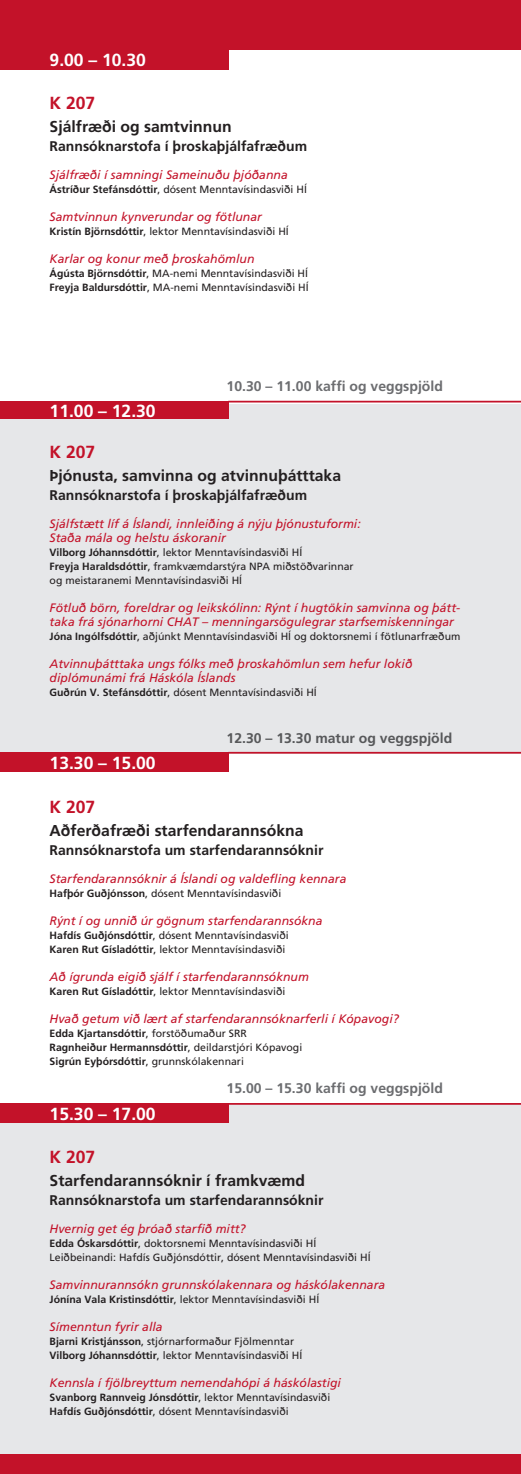
<style>
.page{position:relative;width:521px;height:1474px;background:#fff}
.page>*{position:absolute;margin:0;border:0;box-sizing:border-box;transform-origin:0 0}
.t1{font:700 17.5px "Frutiger";color:#fff}
.t2{font:700 17.5px "Frutiger";color:#c31229}
.t3{font:700 15.75px "Frutiger";color:#231f20}
.t4{font:700 14px "Frutiger";color:#231f20}
.t5{font:700 14px "Frutiger";color:#6c6d70}
.t6{font:700 14px "Frutiger";color:#57585a}
.t7{font:italic 12.25px/14px "Frutiger";color:#c31229}
.t8{font:10.5px/14px "Frutiger";color:#231f20}
.t9{font:700 10.5px/14px "Frutiger";color:#231f20}
.s1{font-weight:700}
.s2{font-weight:400}
</style>
<div class="page">
<div style="left:0;top:1103px;width:521px;height:350px;background:#e6e7e9"></div>
<hr style="left:228px;top:1103px;width:293px;height:1px;background:#c31229">
<div style="left:0;top:0;width:521px;height:50px;background:#c31229"></div>
<div style="left:0;top:45px;width:228px;height:24px;background:#c31229"></div>
<div style="left:0;top:1103px;width:228px;height:19px;background:#c31229"></div>
<div style="left:0;top:1453px;width:521px;height:20px;background:#c31229"></div>
<div style="left:0;top:403px;width:521px;height:350px;background:#e6e7e9"></div>
<div style="left:0;top:401px;width:228px;height:17px;background:#c31229"></div>
<hr style="left:228px;top:401px;width:293px;height:1px;background:#c31229">
<hr style="left:228px;top:752px;width:293px;height:1px;background:#c31229">
<div style="left:0;top:752px;width:228px;height:19px;background:#c31229"></div>
<h1 class="t1" style="left:50px;top:50px;width:98px">9.00 – 10.30</h1>
<h1 class="t2" style="left:50px;top:93px;width:47px">K 207</h1>
<h2 class="t3" style="left:50px;top:117px;width:184px">Sjálfræði og samtvinnun</h2>
<h3 class="t4" style="left:50px;top:138px;width:259px">Rannsóknarstofa í þroskaþjálfafræðum</h3>
<p class="t7" style="left:50px;top:168px;width:240px">Sjálfræði í samningi Sameinuðu þjóðanna</p>
<p class="t8" style="left:50px;top:183px;width:259px"><span class="s1">Ástríður Stefánsdóttir</span>, dósent Menntavísindasviði HÍ</p>
<p class="t7" style="left:50px;top:210px;width:214px">Samtvinnun kynverundar og fötlunar</p>
<p class="t8" style="left:50px;top:225px;width:241px"><span class="s1">Kristín Björnsdóttir</span>, lektor Menntavísindasviði HÍ</p>
<p class="t7" style="left:50px;top:252px;width:206px">Karlar og konur með þroskahömlun</p>
<p class="t8" style="left:50px;top:267px;width:261px"><span class="s1">Ágústa Björnsdóttir</span>, MA-nemi Menntavísindasviði HÍ<br><span class="s1">Freyja Baldursdóttir</span>, MA-nemi Menntavísindasviði HÍ</p>
<h1 class="t1" style="left:50px;top:401px;width:108px">11.00 – 12.30</h1>
<h3 class="t5" style="left:227px;top:378px;width:218px">10.30 – 11.00 kaffi og veggspjöld</h3>
<h1 class="t2" style="left:50px;top:441px;width:47px">K 207</h1>
<h2 class="t3" style="left:50px;top:466px;width:293px">Þjónusta, samvinna og atvinnuþátttaka</h2>
<h3 class="t4" style="left:50px;top:487px;width:259px">Rannsóknarstofa í þroskaþjálfafræðum</h3>
<p class="t7" style="left:50px;top:516px;width:313px">Sjálfstætt líf á Íslandi, innleiðing á nýju þjónustuformi:<br>Staða mála og helstu áskoranir</p>
<p class="t8" style="left:50px;top:545px;width:305px"><span class="s1">Vilborg Jóhannsdóttir</span>, lektor Menntavísindasviði HÍ<br><span class="s1">Freyja Haraldsdóttir</span>, framkvæmdarstýra NPA miðstöðvarinnar og meistaranemi Menntavísindasviði HÍ</p>
<p class="t7" style="left:50px;top:600px;width:412px">Fötluð börn, foreldrar og leikskólinn: Rýnt í hugtökin samvinna og þátt&shy;taka frá sjónarhorni CHAT – menningarsögulegrar starfsemiskenningar</p>
<p class="t8" style="left:50px;top:629px;width:412px"><span class="s1">Jóna Ingólfsdóttir</span>, aðjúnkt Menntavísindasviði HÍ og doktorsnemi í fötlunarfræðum</p>
<p class="t7" style="left:50px;top:656px;width:364px">Atvinnuþátttaka ungs fólks með þroskahömlun sem hefur lokið diplómunámi frá Háskóla Íslands</p>
<p class="t8" style="left:50px;top:685px;width:269px"><span class="s1">Guðrún V. Stefánsdóttir</span>, dósent Menntavísindasviði HÍ</p>
<h1 class="t1" style="left:50px;top:752px;width:108px">13.30 – 15.00</h1>
<h3 class="t6" style="left:227px;top:729px;width:227px">12.30 – 13.30 matur og veggspjöld</h3>
<h1 class="t2" style="left:50px;top:796px;width:47px">K 207</h1>
<h2 class="t3" style="left:50px;top:821px;width:255px">Aðferðafræði starfendarannsókna</h2>
<h3 class="t4" style="left:50px;top:841px;width:275px">Rannsóknarstofa um starfendarannsóknir</h3>
<p class="t7" style="left:50px;top:871px;width:298px">Starfendarannsóknir á Íslandi og valdefling kennara</p>
<p class="t8" style="left:50px;top:886px;width:233px"><span class="s1">Hafþór Guðjónsson</span>, dósent Menntavísindasviði</p>
<p class="t7" style="left:50px;top:913px;width:274px">Rýnt í og unnið úr gögnum starfendarannsókna</p>
<p class="t8" style="left:50px;top:928px;width:241px"><span class="s1">Hafdís Guðjónsdóttir</span>, dósent Menntavísindasviði<br><span class="s1">Karen Rut Gísladóttir</span>, lektor Menntavísindasviði</p>
<p class="t7" style="left:50px;top:969px;width:261px">Að ígrunda eigið sjálf í starfendarannsóknum</p>
<p class="t8" style="left:50px;top:984px;width:237px"><span class="s1">Karen Rut Gísladóttir</span>, lektor Menntavísindasviði</p>
<p class="t7" style="left:50px;top:1011px;width:351px">Hvað getum við lært af starfendarannsóknarferli í Kópavogi?</p>
<p class="t9" style="left:50px;top:1026px;width:254px">Edda Kjartansdóttir<span class="s2">, forstöðumaður SRR<br></span>Ragnheiður Hermannsdóttir<span class="s2">, deildarstjóri Kópavogi<br></span>Sigrún Eyþórsdóttir<span class="s2">, grunnskólakennari</span></p>
<h1 class="t1" style="left:50px;top:1103px;width:108px">15.30 – 17.00</h1>
<h3 class="t5" style="left:227px;top:1079px;width:218px">15.00 – 15.30 kaffi og veggspjöld</h3>
<h1 class="t2" style="left:50px;top:1146px;width:47px">K 207</h1>
<h2 class="t3" style="left:50px;top:1171px;width:257px">Starfendarannsóknir í framkvæmd</h2>
<h3 class="t4" style="left:50px;top:1192px;width:275px">Rannsóknarstofa um starfendarannsóknir</h3>
<p class="t7" style="left:50px;top:1221px;width:198px">Hvernig get ég þróað starfið mitt?</p>
<p class="t8" style="left:50px;top:1236px;width:322px"><span class="s1">Edda Óskarsdóttir</span>, doktorsnemi Menntavísindasviði HÍ<br>Leiðbeinandi: Hafdís Guðjónsdóttir, dósent Menntavísindasviði HÍ</p>
<p class="t7" style="left:50px;top:1277px;width:337px">Samvinnurannsókn grunnskólakennara og háskólakennara</p>
<p class="t8" style="left:50px;top:1292px;width:271px"><span class="s1">Jónína Vala Kristinsdóttir</span>, lektor Menntavísindasviði HÍ</p>
<p class="t7" style="left:50px;top:1319px;width:115px">Símenntun fyrir alla</p>
<p class="t8" style="left:50px;top:1334px;width:254px"><span class="s1">Bjarni Kristjánsson</span>, stjórnarformaður Fjölmenntar<br><span class="s1">Vilborg Jóhannsdóttir</span>, lektor Menntavísindasviði HÍ</p>
<p class="t7" style="left:50px;top:1375px;width:293px">Kennsla í fjölbreyttum nemendahópi á háskólastigi</p>
<p class="t8" style="left:50px;top:1390px;width:282px"><span class="s1">Svanborg Rannveig Jónsdóttir</span>, lektor Menntavísindasviði<br><span class="s1">Hafdís Guðjónsdóttir</span>, dósent Menntavísindasviði</p>
</div>
